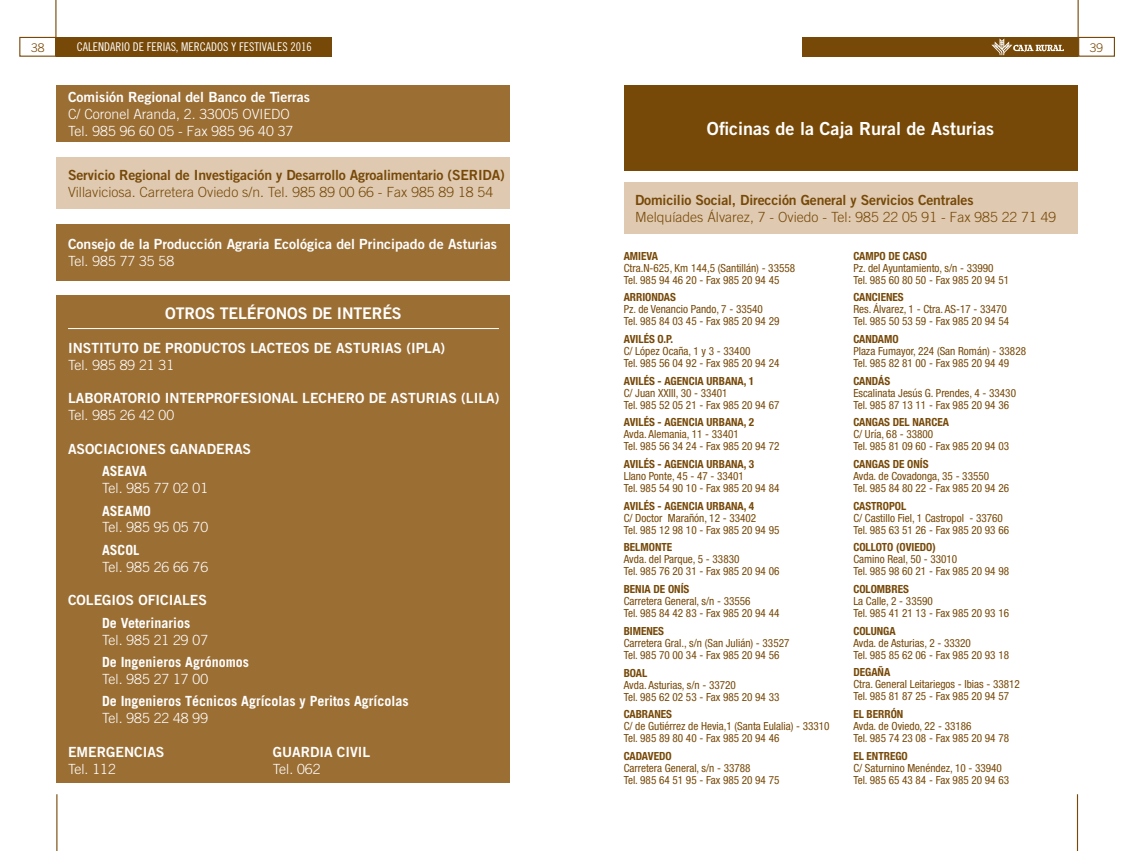
<style>
.page{position:relative;width:1134px;height:851px;background:#fff}
.page>*{position:absolute;margin:0;border:0;box-sizing:border-box;transform-origin:0 0}
.t1{font:18px "Trade Gothic Bold Two";color:#fff}
.t2{font:16px "Trade Gothic Bold Two";letter-spacing:-.01em;color:#fff}
.t3{font:14px "Trade Gothic Bold Two";color:#fff}
.t4{font:300 14px/16.8px "Trade Gothic";color:#fff}
.t5{font:14px "Trade Gothic Bold Two";letter-spacing:-.01em;color:#774908}
.t6{font:300 14px "Trade Gothic";color:#774908}
.t7{font:700 14px "Trade Gothic";color:#fff}
.t8{font:12px "Trade Gothic Cond Eighteen";color:#fff}
.t9{font:300 12px "Trade Gothic";color:#774908}
.t10{font:condensed 11.2px/12px "Helvetica Neue";color:#774908}
.t11{font:700 condensed 11.2px "Helvetica Neue";color:#774908}
</style>
<div class="page">
<div style="left:802px;top:37px;width:276px;height:20px;background:#774908"></div>
<div style="left:56px;top:37px;width:276px;height:20px;background:#774908"></div>
<div style="left:1078px;top:37px;width:37px;height:20px;border:1px solid #774908"></div>
<div style="left:19px;top:37px;width:37px;height:20px;border:1px solid #774908"></div>
<hr style="left:1077px;top:0;width:2px;height:57px;background:#774908">
<hr style="left:56px;top:794px;width:1px;height:56px;background:#774908">
<hr style="left:1077px;top:794px;width:1px;height:56px;background:#774908">
<hr style="left:55px;top:0;width:1px;height:57px;background:#774908">
<svg style="left:991px;top:38px;width:73px;height:17px"></svg>
<div style="left:57px;top:85px;width:453px;height:57px;background:#9b6e34"></div>
<div style="left:57px;top:296px;width:453px;height:486px;background:#9b6e34"></div>
<div style="left:57px;top:224px;width:453px;height:56px;background:#9b6e34"></div>
<div style="left:57px;top:157px;width:453px;height:51px;background:#dfcab1"></div>
<hr style="left:68px;top:328px;width:431px;height:1px;background:#fff">
<div style="left:624px;top:85px;width:453px;height:85px;background:#774908"></div>
<div style="left:624px;top:183px;width:453px;height:51px;background:#dfcab1"></div>
<p class="t9" style="left:31px;top:40px;width:15px">38</p>
<p class="t8" style="left:77px;top:40px;width:236px">CALENDARIO DE FERIAS, MERCADOS Y FESTIVALES 2016</p>
<p class="t9" style="left:1090px;top:40px;width:15px">39</p>
<p class="t3" style="left:68px;top:89px;width:244px">Comisión Regional del Banco de Tierras</p>
<p class="t4" style="left:68px;top:105px;width:227px">C/ Coronel Aranda, 2. 33005 OVIEDO<br>Tel. 985 96 60 05 - Fax 985 96 40 37</p>
<h1 class="t1" style="left:707px;top:117px;width:288px">Oficinas de la Caja Rural de Asturias</h1>
<p class="t5" style="left:68px;top:166px;width:438px">Servicio Regional de Investigación y Desarrollo Agroalimentario (SERIDA)</p>
<p class="t6" style="left:68px;top:183px;width:427px">Villaviciosa. Carretera Oviedo s/n. Tel. 985 89 00 66 - Fax 985 89 18 54</p>
<p class="t3" style="left:68px;top:235px;width:430px">Consejo de la Producción Agraria Ecológica del Principado de Asturias</p>
<p class="t4" style="left:68px;top:252px;width:108px">Tel. 985 77 35 58</p>
<h2 class="t2" style="left:165px;top:303px;width:238px">OTROS TELÉFONOS DE INTERÉS</h2>
<p class="t3" style="left:68px;top:339px;width:379px">INSTITUTO DE PRODUCTOS LACTEOS DE ASTURIAS (IPLA)</p>
<p class="t4" style="left:68px;top:356px;width:108px">Tel. 985 89 21 31</p>
<p class="t3" style="left:68px;top:389px;width:433px">LABORATORIO INTERPROFESIONAL LECHERO DE ASTURIAS (LILA)</p>
<p class="t4" style="left:68px;top:406px;width:108px">Tel. 985 26 42 00</p>
<p class="t3" style="left:68px;top:440px;width:185px">ASOCIACIONES GANADERAS</p>
<p class="t7" style="left:102px;top:462px;width:46px">ASEAVA</p>
<p class="t4" style="left:102px;top:479px;width:108px">Tel. 985 77 02 01</p>
<p class="t7" style="left:102px;top:502px;width:51px">ASEAMO</p>
<p class="t4" style="left:102px;top:518px;width:108px">Tel. 985 95 05 70</p>
<p class="t7" style="left:102px;top:541px;width:39px">ASCOL</p>
<p class="t4" style="left:102px;top:558px;width:108px">Tel. 985 26 66 76</p>
<p class="t3" style="left:68px;top:591px;width:140px">COLEGIOS OFICIALES</p>
<p class="t7" style="left:102px;top:614px;width:90px">De Veterinarios</p>
<p class="t4" style="left:102px;top:631px;width:108px">Tel. 985 21 29 07</p>
<p class="t7" style="left:102px;top:653px;width:148px">De Ingenieros Agrónomos</p>
<p class="t4" style="left:102px;top:670px;width:108px">Tel. 985 27 17 00</p>
<p class="t7" style="left:102px;top:692px;width:308px">De Ingenieros Técnicos Agrícolas y Peritos Agrícolas</p>
<p class="t4" style="left:102px;top:709px;width:108px">Tel. 985 22 48 99</p>
<p class="t3" style="left:68px;top:743px;width:98px">EMERGENCIAS</p>
<p class="t3" style="left:273px;top:743px;width:99px">GUARDIA CIVIL</p>
<p class="t4" style="left:68px;top:759px;width:49px">Tel. 112</p>
<p class="t4" style="left:273px;top:759px;width:49px">Tel. 062</p>
<p class="t5" style="left:635px;top:192px;width:340px">Domicilio Social, Dirección General y Servicios Centrales</p>
<p class="t6" style="left:635px;top:209px;width:423px">Melquíades Álvarez, 7 - Oviedo - Tel: 985 22 05 91 - Fax 985 22 71 49</p>
<p class="t11" style="left:624px;top:249px;width:36px">AMIEVA</p>
<p class="t10" style="left:624px;top:261px;width:173px">Ctra.N-625, Km 144,5 (Santillán) - 33558<br>Tel. 985 94 46 20 - Fax 985 20 94 45</p>
<p class="t11" style="left:624px;top:290px;width:54px">ARRIONDAS</p>
<p class="t10" style="left:624px;top:303px;width:157px">Pz. de Venancio Pando, 7 - 33540<br>Tel. 985 84 03 45 - Fax 985 20 94 29</p>
<p class="t11" style="left:624px;top:332px;width:51px">AVILÉS O.P.</p>
<p class="t10" style="left:624px;top:345px;width:157px">C/ López Ocaña, 1 y 3 - 33400<br>Tel. 985 56 04 92 - Fax 985 20 94 24</p>
<p class="t11" style="left:624px;top:374px;width:132px">AVILÉS - AGENCIA URBANA, 1</p>
<p class="t10" style="left:624px;top:386px;width:157px">C/ Juan XXIII, 30 - 33401<br>Tel. 985 52 05 21 - Fax 985 20 94 67</p>
<p class="t11" style="left:624px;top:415px;width:132px">AVILÉS - AGENCIA URBANA, 2</p>
<p class="t10" style="left:624px;top:428px;width:157px">Avda. Alemania, 11 - 33401<br>Tel. 985 56 34 24 - Fax 985 20 94 72</p>
<p class="t11" style="left:624px;top:457px;width:132px">AVILÉS - AGENCIA URBANA, 3</p>
<p class="t10" style="left:624px;top:470px;width:157px">Llano Ponte, 45 - 47 - 33401<br>Tel. 985 54 90 10 - Fax 985 20 94 84</p>
<p class="t11" style="left:624px;top:499px;width:132px">AVILÉS - AGENCIA URBANA, 4</p>
<p class="t10" style="left:624px;top:511px;width:157px">C/ Doctor Marañón, 12 - 33402<br>Tel. 985 12 98 10 - Fax 985 20 94 95</p>
<p class="t11" style="left:624px;top:540px;width:50px">BELMONTE</p>
<p class="t10" style="left:624px;top:553px;width:157px">Avda. del Parque, 5 - 33830<br>Tel. 985 76 20 31 - Fax 985 20 94 06</p>
<p class="t11" style="left:624px;top:582px;width:67px">BENIA DE ONÍS</p>
<p class="t10" style="left:624px;top:595px;width:157px">Carretera General, s/n - 33556<br>Tel. 985 84 42 83 - Fax 985 20 94 44</p>
<p class="t11" style="left:624px;top:624px;width:42px">BIMENES</p>
<p class="t10" style="left:624px;top:636px;width:167px">Carretera Gral., s/n (San Julián) - 33527<br>Tel. 985 70 00 34 - Fax 985 20 94 56</p>
<p class="t11" style="left:624px;top:665px;width:25px">BOAL</p>
<p class="t10" style="left:624px;top:678px;width:157px">Avda. Asturias, s/n - 33720<br>Tel. 985 62 02 53 - Fax 985 20 94 33</p>
<p class="t11" style="left:624px;top:707px;width:50px">CABRANES</p>
<p class="t10" style="left:624px;top:720px;width:207px">C/ de Gutiérrez de Hevia,1 (Santa Eulalia) - 33310<br>Tel. 985 89 80 40 - Fax 985 20 94 46</p>
<p class="t11" style="left:624px;top:749px;width:50px">CADAVEDO</p>
<p class="t10" style="left:624px;top:761px;width:157px">Carretera General, s/n - 33788<br>Tel. 985 64 51 95 - Fax 985 20 94 75</p>
<p class="t11" style="left:853px;top:249px;width:75px">CAMPO DE CASO</p>
<p class="t10" style="left:853px;top:261px;width:157px">Pz. del Ayuntamiento, s/n - 33990<br>Tel. 985 60 80 50 - Fax 985 20 94 51</p>
<p class="t11" style="left:853px;top:290px;width:52px">CANCIENES</p>
<p class="t10" style="left:853px;top:303px;width:157px">Res. Álvarez, 1 - Ctra. AS-17 - 33470<br>Tel. 985 50 53 59 - Fax 985 20 94 54</p>
<p class="t11" style="left:853px;top:332px;width:47px">CANDAMO</p>
<p class="t10" style="left:853px;top:345px;width:174px">Plaza Fumayor, 224 (San Román) - 33828<br>Tel. 985 82 81 00 - Fax 985 20 94 49</p>
<p class="t11" style="left:853px;top:374px;width:38px">CANDÁS</p>
<p class="t10" style="left:853px;top:386px;width:164px">Escalinata Jesús G. Prendes, 4 - 33430<br>Tel. 985 87 13 11 - Fax 985 20 94 36</p>
<p class="t11" style="left:853px;top:415px;width:97px">CANGAS DEL NARCEA</p>
<p class="t10" style="left:853px;top:428px;width:157px">C/ Uría, 68 - 33800<br>Tel. 985 81 09 60 - Fax 985 20 94 03</p>
<p class="t11" style="left:853px;top:457px;width:77px">CANGAS DE ONÍS</p>
<p class="t10" style="left:853px;top:470px;width:157px">Avda. de Covadonga, 35 - 33550<br>Tel. 985 84 80 22 - Fax 985 20 94 26</p>
<p class="t11" style="left:853px;top:499px;width:54px">CASTROPOL</p>
<p class="t10" style="left:853px;top:511px;width:157px">C/ Castillo Fiel, 1 Castropol - 33760<br>Tel. 985 63 51 26 - Fax 985 20 93 66</p>
<p class="t11" style="left:853px;top:540px;width:84px">COLLOTO (OVIEDO)</p>
<p class="t10" style="left:853px;top:553px;width:157px">Camino Real, 50 - 33010<br>Tel. 985 98 60 21 - Fax 985 20 94 98</p>
<p class="t11" style="left:853px;top:582px;width:57px">COLOMBRES</p>
<p class="t10" style="left:853px;top:595px;width:157px">La Calle, 2 - 33590<br>Tel. 985 41 21 13 - Fax 985 20 93 16</p>
<p class="t11" style="left:853px;top:624px;width:44px">COLUNGA</p>
<p class="t10" style="left:853px;top:636px;width:157px">Avda. de Asturias, 2 - 33320<br>Tel. 985 85 62 06 - Fax 985 20 93 18</p>
<p class="t11" style="left:853px;top:665px;width:38px">DEGAÑA</p>
<p class="t10" style="left:853px;top:678px;width:168px">Ctra. General Leitariegos - Ibias - 33812<br>Tel. 985 81 87 25 - Fax 985 20 94 57</p>
<p class="t11" style="left:853px;top:707px;width:51px">EL BERRÓN</p>
<p class="t10" style="left:853px;top:720px;width:157px">Avda. de Oviedo, 22 - 33186<br>Tel. 985 74 23 08 - Fax 985 20 94 78</p>
<p class="t11" style="left:853px;top:749px;width:56px">EL ENTREGO</p>
<p class="t10" style="left:853px;top:761px;width:157px">C/ Saturnino Menéndez, 10 - 33940<br>Tel. 985 65 43 84 - Fax 985 20 94 63</p>
</div>
